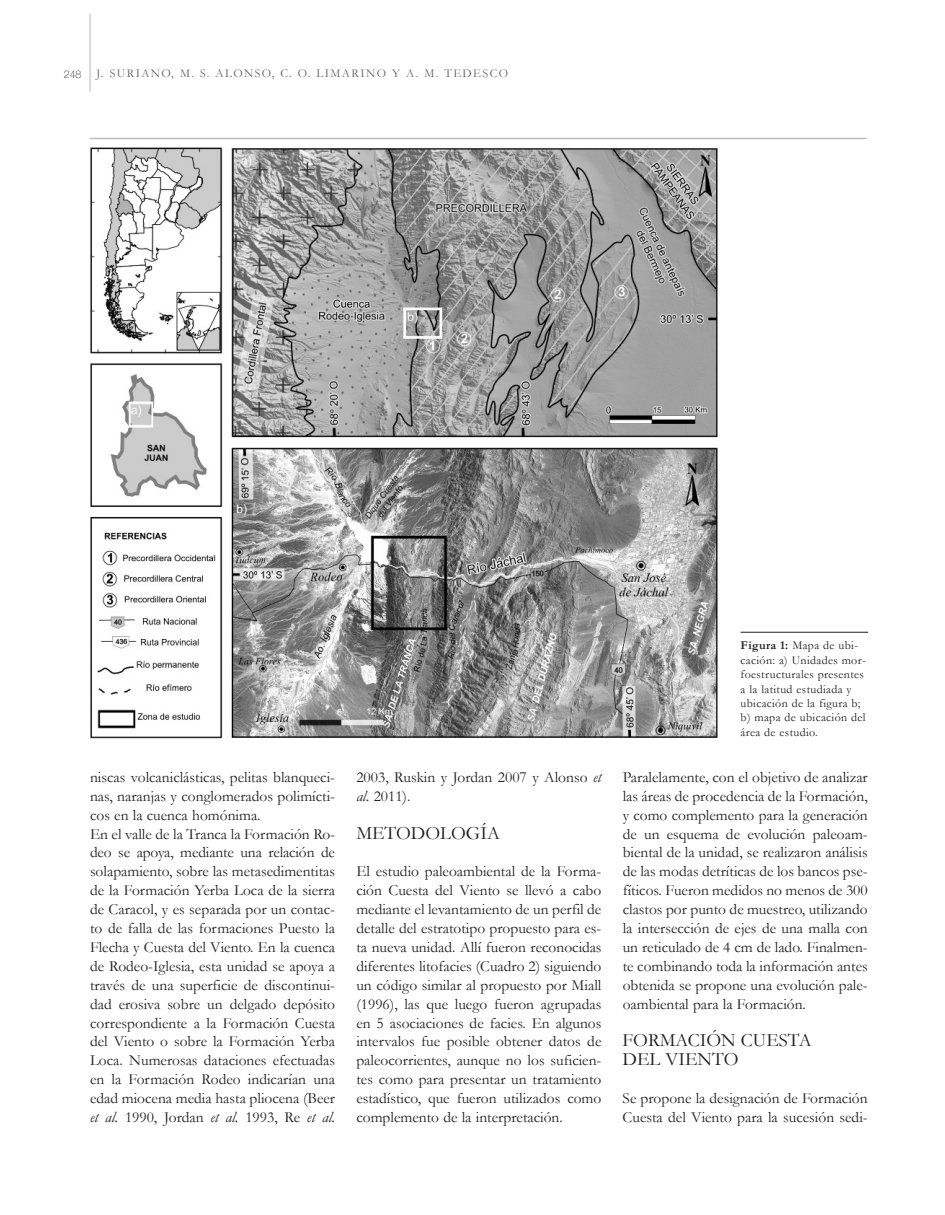
<style>
.page{position:relative;width:945px;height:1215px;background:#fff}
.page>*{position:absolute;margin:0;border:0;box-sizing:border-box;transform-origin:0 0}
.t1{font:18.9px/18.9px "Garamond";color:#231f20}
.t2{font:15.45px/18.9px "Garamond";color:#231f20}
.t3{font:12px/14.4px "Garamond";letter-spacing:.03em;color:#231f20}
.t4{font:12px "Garamond";letter-spacing:.115em;color:#636366}
.t5{font:100 10.5px "Helvetica Neue";color:#231f20}
.s1{font-style:italic}
.s2{font-weight:700}
</style>
<div class="page">
<hr style="left:90px;top:14px;width:1px;height:78px;background:#b7b8bb">
<img style="left:89px;top:137px;width:634px;height:602px">
<hr style="left:741px;top:632px;width:127px;height:1px;background:#231f20">
<hr style="left:90px;top:138px;width:777px;height:1px;background:#bcbdc0">
<p class="t5" style="left:64px;top:69px;width:19px">248</p>
<p class="t4" style="left:97px;top:67px;width:413px">J. SURIANO, M. S. ALONSO, C. O. LIMARINO Y A. M. TEDESCO</p>
<p class="t2" style="left:90px;top:768px;width:247px">niscas volcaniclásticas, pelitas blanqueci&shy;nas, naranjas y conglomerados polimícti&shy;cos en la cuenca homónima.<br>En el valle de la Tranca la Formación Ro&shy;deo se apoya, mediante una relación de solapamiento, sobre las metasedimentitas de la Formación Yerba Loca de la sierra de Caracol, y es separada por un contac&shy;to de falla de las formaciones Puesto la Flecha y Cuesta del Viento. En la cuenca de Rodeo-Iglesia, esta unidad se apoya a través de una superficie de discontinui&shy;dad erosiva sobre un delgado depósito correspondiente a la Formación Cuesta del Viento o sobre la Formación Yerba Loca. Numerosas dataciones efectuadas en la Formación Rodeo indicarían una edad miocena media hasta pliocena (Beer <span class="s1">et al.</span> 1990, Jordan <span class="s1">et al.</span> 1993, Re <span class="s1">et al.</span></p>
<p class="t2" style="left:356px;top:768px;width:247px">2003, Ruskin y Jordan 2007 y Alonso <span class="s1">et al.</span> 2011).</p>
<p class="t1" style="left:356px;top:823px;width:145px">METODOLOGÍA</p>
<p class="t2" style="left:356px;top:862px;width:247px;text-align:justify">El estudio paleoambiental de la Forma&shy;ción Cuesta del Viento se llevó a cabo mediante el levantamiento de un perfil de detalle del estratotipo propuesto para es&shy;ta nueva unidad. Allí fueron reconocidas diferentes litofacies (Cuadro 2) siguiendo un código similar al propuesto por Miall (1996), las que luego fueron agrupadas en 5 asociaciones de facies. En algunos intervalos fue posible obtener datos de paleocorrientes, aunque no los suficien&shy;tes como para presentar un tratamiento estadístico, que fueron utilizados como complemento de la interpretación.</p>
<p class="t3" style="left:741px;top:639px;width:127px"><span class="s2">Figura 1:</span> Mapa de ubi&shy;cación: a) Unidades mor&shy;foestructurales presentes a la latitud estudiada y ubicación de la figura b; b) mapa de ubicación del área de estudio.</p>
<p class="t2" style="left:623px;top:768px;width:247px;text-align:justify">Paralelamente, con el objetivo de analizar las áreas de procedencia de la Formación, y como complemento para la generación de un esquema de evolución paleoam&shy;biental de la unidad, se realizaron análisis de las modas detríticas de los bancos pse&shy;fíticos. Fueron medidos no menos de 300 clastos por punto de muestreo, utilizando la intersección de ejes de una malla con un reticulado de 4 cm de lado. Finalmen&shy;te combinando toda la información antes obtenida se propone una evolución pale&shy;oambiental para la Formación.</p>
<p class="t1" style="left:623px;top:1031px;width:191px">FORMACIóN CUESTA<br>DEL VIENTO</p>
<p class="t2" style="left:623px;top:1089px;width:247px">Se propone la designación de Formación<br>Cuesta del Viento para la sucesión sedi-</p>
</div>
